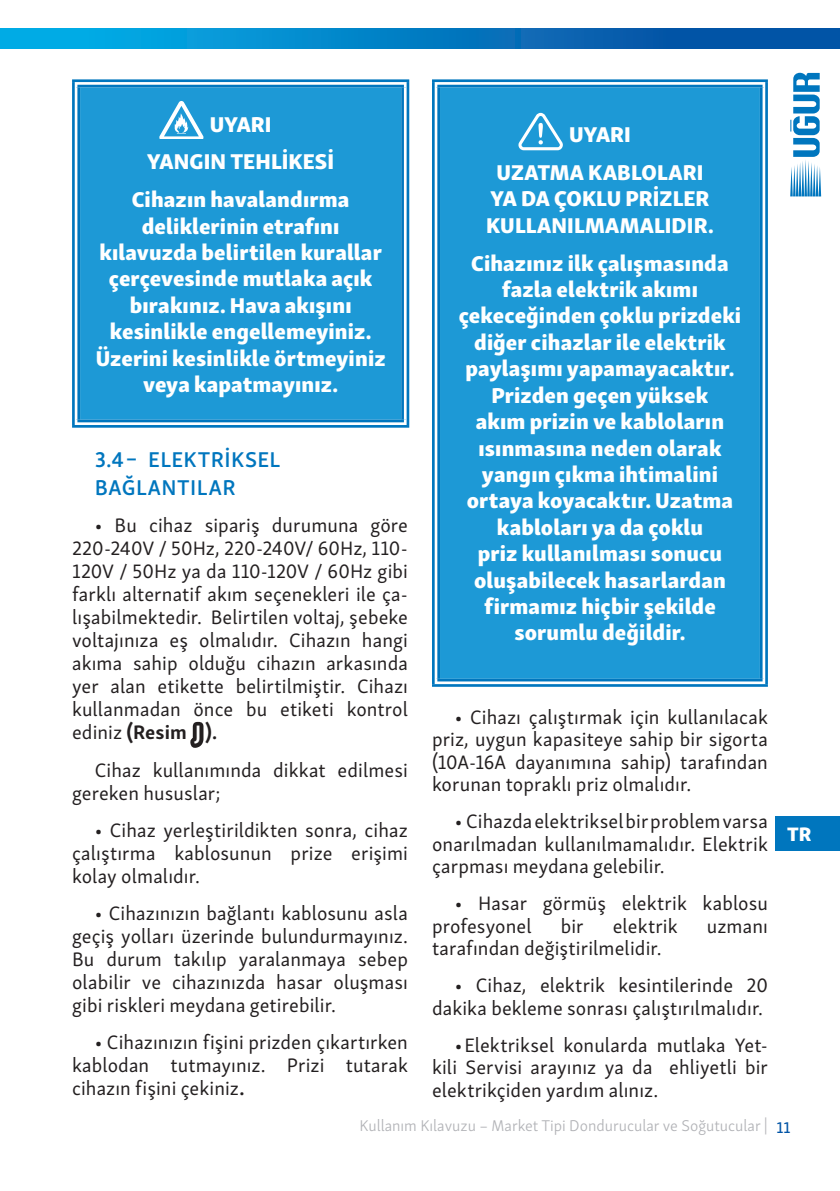
<style>
.page{position:relative;width:840px;height:1191px;background:#fff}
.page>*{position:absolute;margin:0;border:0;box-sizing:border-box;transform-origin:0 0}
.t1{font:22px/26.4px "Skolar Sans Latn Eb";letter-spacing:.005em;color:#fff;text-align:center}
.t2{font:600 22px/28px "Skolar Sans Latn";letter-spacing:.02em;color:#0076be}
.t3{font:20px/23px "Skolar Sans Latn";letter-spacing:.005em;color:#231f20;text-align:justify}
.t4{font:20px "Skolar Sans Latn Eb";color:#fff}
.t5{font:300 16px "Skolar Sans Latn";color:#b2b3b7}
.s1{font-weight:700}
.s2{font-family:"Skolar Sans Latn Me";font-weight:400;color:#0154a6}
</style>
<div class="page">
<svg style="left:790px;top:73px;width:30px;height:123px"></svg>
<div style="left:0;top:28px;width:839px;height:20px;background:linear-gradient(to right,#02b3eb,#05469b)"></div>
<div style="left:775px;top:816px;width:64px;height:35px;background:#0076be"></div>
<div style="left:76px;top:83px;width:329px;height:341px;background:#1d99d6"></div>
<svg style="left:75px;top:82px;width:331px;height:5px"></svg>
<div style="left:72px;top:87px;width:8px;height:333px;background:#fff"></div>
<svg style="left:403px;top:87px;width:3px;height:333px"></svg>
<svg style="left:76px;top:420px;width:329px;height:4px"></svg>
<hr style="left:72px;top:79px;width:337px;height:3px;background:#0076be">
<hr style="left:77px;top:85px;width:326px;height:2px;background:#0076be">
<hr style="left:72px;top:82px;width:3px;height:343px;background:#0076be">
<hr style="left:77px;top:87px;width:3px;height:333px;background:#0076be">
<hr style="left:401px;top:87px;width:2px;height:333px;background:#0076be">
<hr style="left:406px;top:82px;width:3px;height:343px;background:#0076be">
<hr style="left:77px;top:420px;width:326px;height:2px;background:#0076be">
<hr style="left:72px;top:425px;width:337px;height:3px;background:#0076be">
<div style="left:436px;top:83px;width:327px;height:600px;background:#1d99d6"></div>
<svg style="left:434px;top:82px;width:330px;height:5px"></svg>
<svg style="left:434px;top:87px;width:3px;height:592px"></svg>
<svg style="left:762px;top:87px;width:2px;height:592px"></svg>
<svg style="left:434px;top:679px;width:329px;height:5px"></svg>
<hr style="left:432px;top:79px;width:335px;height:3px;background:#0076be">
<hr style="left:437px;top:85px;width:325px;height:2px;background:#0076be">
<hr style="left:432px;top:82px;width:2px;height:602px;background:#0076be">
<hr style="left:437px;top:87px;width:3px;height:592px;background:#0076be">
<hr style="left:759px;top:87px;width:3px;height:592px;background:#0076be">
<hr style="left:764px;top:82px;width:3px;height:602px;background:#0076be">
<hr style="left:437px;top:679px;width:325px;height:2px;background:#0076be">
<hr style="left:432px;top:684px;width:335px;height:3px;background:#0076be">
<svg style="left:159px;top:101px;width:44px;height:38px"></svg>
<svg style="left:518px;top:113px;width:44px;height:37px"></svg>
<p class="t1" style="left:132px;top:103px;width:219px;line-height:37.8px">UYARI<br>YANGIN TEHLİKESİ<br>Cihazın havalandırma</p>
<p class="t1" style="left:96px;top:210px;width:291px">deliklerinin etrafını kılavuzda belirtilen kurallar çerçevesinde mutlaka açık bırakınız. Hava akışını kesinlikle engellemeyiniz.<br>Üzerini kesinlikle örtmeyiniz veya kapatmayınız.</p>
<p class="t2" style="left:95px;top:443px;width:187px">3.4 – ELEKTRIKSEL<br>BAĞLANTILAR</p>
<p class="t3" style="left:72px;top:512px;width:337px;text-align:left;text-indent:23px">• Bu cihaz sipariş durumuna göre 220-240V / 50Hz, 220-240V/ 60Hz, 110- 120V / 50Hz ya da 110-120V / 60Hz gibi farklı alternatif akım seçenekleri ile ça&shy;lışabilmektedir. Belirtilen voltaj, şebeke voltajınıza eş olmalıdır. Cihazın hangi akıma sahip olduğu cihazın arkasında yer alan etikette belirtilmiştir. Cihazı kullanmadan önce bu etiketi kontrol ediniz <span class="s1">(Resim J ).</span></p>
<p class="t3" style="left:72px;top:756px;width:337px;text-indent:23px">Cihaz kullanımında dikkat edilmesi gereken hususlar;</p>
<p class="t3" style="left:72px;top:817px;width:337px;text-indent:23px">• Cihaz yerleştirildikten sonra, cihaz çalıştırma kablosunun prize erişimi kolay olmalıdır.</p>
<p class="t3" style="left:72px;top:900px;width:337px;text-indent:23px">• Cihazınızın bağlantı kablosunu asla geçiş yolları üzerinde bulundurmayınız.<br>Bu durum takılıp yaralanmaya sebep olabilir ve cihazınızda hasar oluşması gibi riskleri meydana getirebilir.</p>
<p class="t3" style="left:72px;top:1029px;width:337px;text-indent:23px">• Cihazınızın fişini prizden çıkartırken kablodan tutmayınız. Prizi tutarak cihazın fişini çekiniz<span class="s1">.</span></p>
<p class="t1" style="left:496px;top:114px;width:208px;line-height:37.8px">UYARI<br>UZATMA KABLOLARI</p>
<p class="t1" style="left:486px;top:183px;width:229px;text-align:left">YA DA ÇOKLU PRİZLER<br>KULLANILMAMALIDIR.</p>
<p class="t1" style="left:458px;top:248px;width:284px">Cihazınız ilk çalışmasında fazla elektrik akımı çekeceğinden çoklu prizdeki diğer cihazlar ile elektrik paylaşımı yapamayacaktır.<br>Prizden geçen yüksek<br>akım prizin ve kabloların ısınmasına neden olarak yangın çıkma ihtimalini ortaya koyacaktır. Uzatma kabloları ya da çoklu<br>priz kullanılması sonucu oluşabilecek hasarlardan firmamız hiçbir şekilde sorumlu değildir.</p>
<p class="t3" style="left:432px;top:704px;width:337px;text-indent:23px">• Cihazı çalıştırmak için kullanılacak priz, uygun kapasiteye sahip bir sigorta (10A-16A dayanımına sahip) tarafından korunan topraklı priz olmalıdır.</p>
<p class="t3" style="left:432px;top:808px;width:337px;text-indent:23px">• Cihazda elektriksel bir problem varsa onarılmadan kullanılmamalıdır. Elektrik çarpması meydana gelebilir.</p>
<p class="t3" style="left:432px;top:890px;width:337px;text-indent:23px">• Hasar görmüş elektrik kablosu profesyonel</p>
<p class="t3" style="left:560px;top:913px;width:24px">bir</p>
<p class="t3" style="left:612px;top:913px;width:66px">elektrik</p>
<p class="t3" style="left:706px;top:913px;width:62px">uzmanı</p>
<p class="t3" style="left:432px;top:935px;width:231px">tarafından değiştirilmelidir.</p>
<p class="t3" style="left:432px;top:972px;width:337px;text-align:right">• Cihaz, elektrik kesintilerinde 20 dakika bekleme sonrası çalıştırılmalıdır.</p>
<p class="t3" style="left:432px;top:1031px;width:337px;text-indent:23px">•Elektriksel konularda mutlaka Yet&shy;kili Servisi arayınız ya da ehliyetli bir elektrikçiden yardım alınız.</p>
<p class="t4" style="left:786px;top:817px;width:26px">TR</p>
<p class="t5" style="left:359px;top:1113px;width:432px">Kullanım Kılavuzu – Market Tipi Dondurucular ve Soğutucular | <span class="s2">11</span></p>
</div>
